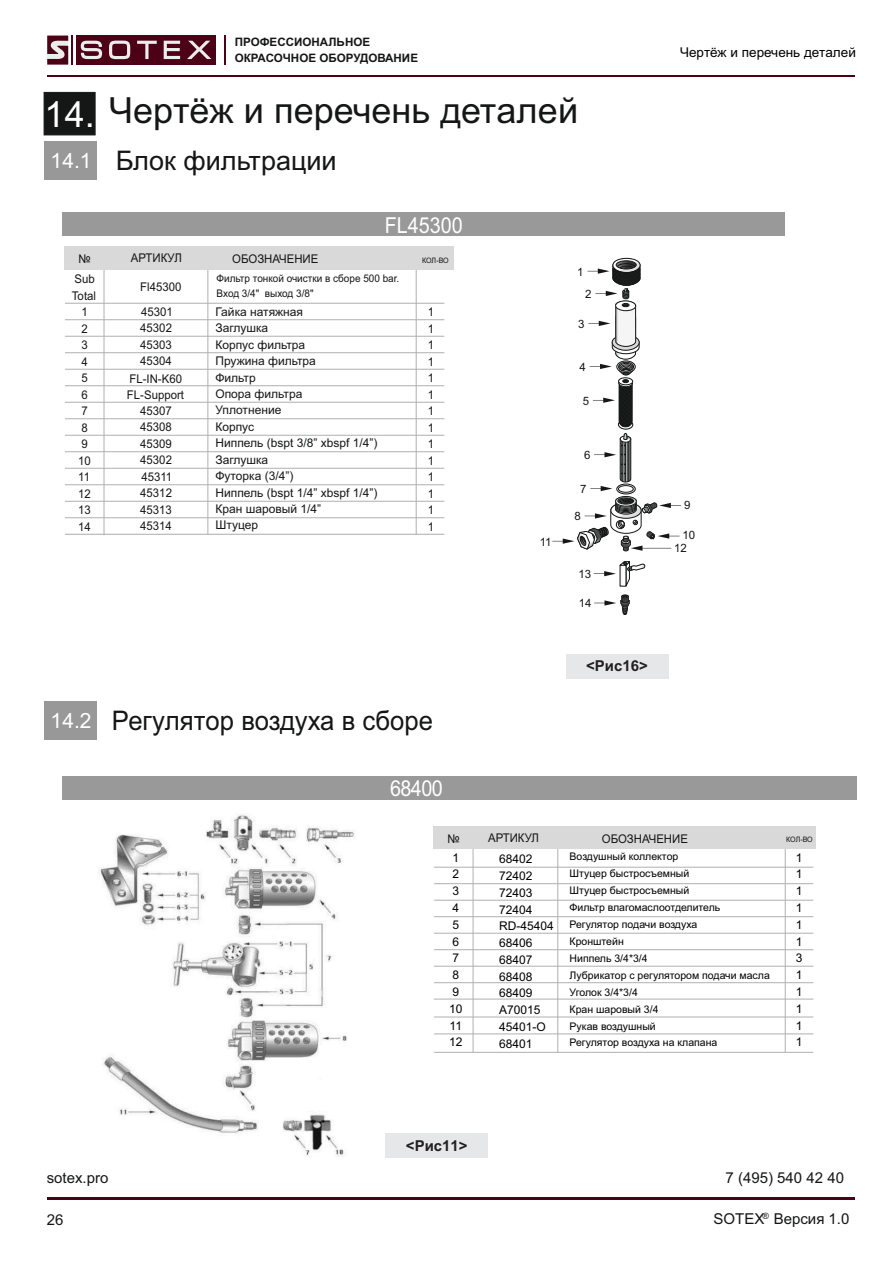
<style>
.page{position:relative;width:893px;height:1263px;background:#fff}
.page>*{position:absolute;margin:0;border:0;box-sizing:border-box;transform-origin:0 0}
.t1{font:36px "Arial";color:#151616}
.t2{font:27px "Arial";color:#151616;scale:.95 1}
.t3{font:27px "Arial";color:#151616}
.t4{font:22.05px "Arial";color:#fff;scale:.9 1}
.t5{font:21px "Arial";color:#fff}
.t6{font:15px "Arial";color:#151616}
.t7{font:700 15px "Arial";color:#231f20}
.t8{font:13.5px "Arial";color:#000}
.t9{font:12px/16.5px "Arial";color:#151616}
.t10{font:12px/16.5px "Arial";color:#151616;text-align:center;scale:.95 1}
.t11{font:12px/16.8px "Arial";color:#000}
.t12{font:700 12px "Helvetica";color:#151616;scale:.95 1}
.t13{font:700 11.55px/15.5px "Arial";color:#151616}
.t14{font:11.55px/12.1px "Arial";color:#151616}
.t15{font:10.5px/17px "Arial";color:#000}
.t16{font:10.5px/14.4px "Arial";color:#151616;scale:.95 1}
.t17{font:7.5px "Arial";letter-spacing:-.01em;color:#151616;scale:.95 1}
.s1{color:#fff}
.s2{font-size:21px;color:#fff}
.s3{font-family:"Arial";font-weight:400}
</style>
<div class="page">
<div style="left:76px;top:35px;width:140px;height:29px;background:#4d0116"></div>
<svg style="left:109px;top:41px;width:21px;height:18px"></svg>
<svg style="left:187px;top:41px;width:24px;height:18px"></svg>
<svg style="left:164px;top:41px;width:16px;height:18px"></svg>
<svg style="left:137px;top:41px;width:20px;height:18px"></svg>
<svg style="left:81px;top:41px;width:21px;height:18px"></svg>
<svg style="left:47px;top:36px;width:26px;height:29px"></svg>
<svg style="left:224px;top:36px;width:1px;height:29px"></svg>
<hr style="left:47px;top:75px;width:808px;height:2px;background:#4d0116">
<hr style="left:47px;top:1197px;width:808px;height:2px;background:#4d0116">
<div style="left:44px;top:92px;width:52px;height:43px;background:#151616;border:1px solid #151616"></div>
<div style="left:45px;top:141px;width:52px;height:38px;background:#989899"></div>
<div style="left:62px;top:213px;width:723px;height:23px;background:#999"></div>
<div style="left:623px;top:605px;width:4px;height:10px;border:1px solid #151616;border-radius:2px"></div>
<svg style="left:594px;top:561px;width:51px;height:26px"></svg>
<svg style="left:594px;top:595px;width:36px;height:19px"></svg>
<svg style="left:552px;top:258px;width:129px;height:293px"></svg>
<hr style="left:65px;top:303px;width:379px;height:1px;background:#afb0b0">
<hr style="left:65px;top:319px;width:379px;height:1px;background:#afb0b0">
<hr style="left:65px;top:336px;width:379px;height:1px;background:#afb0b0">
<hr style="left:65px;top:352px;width:379px;height:1px;background:#afb0b0">
<hr style="left:65px;top:369px;width:379px;height:1px;background:#afb0b0">
<hr style="left:65px;top:385px;width:379px;height:1px;background:#afb0b0">
<hr style="left:65px;top:402px;width:379px;height:1px;background:#afb0b0">
<hr style="left:65px;top:418px;width:379px;height:1px;background:#afb0b0">
<hr style="left:65px;top:435px;width:379px;height:1px;background:#afb0b0">
<hr style="left:65px;top:451px;width:379px;height:1px;background:#afb0b0">
<hr style="left:65px;top:468px;width:379px;height:1px;background:#afb0b0">
<hr style="left:65px;top:484px;width:379px;height:1px;background:#afb0b0">
<hr style="left:65px;top:501px;width:379px;height:1px;background:#afb0b0">
<hr style="left:65px;top:517px;width:379px;height:1px;background:#afb0b0">
<hr style="left:65px;top:534px;width:379px;height:1px;background:#afb0b0">
<hr style="left:416px;top:247px;width:1px;height:288px;background:#afb0b0">
<hr style="left:104px;top:247px;width:1px;height:288px;background:#afb0b0">
<hr style="left:208px;top:247px;width:1px;height:287px;background:#afb0b0">
<div style="left:64px;top:246px;width:390px;height:23px;background:#d9d9da"></div>
<div style="left:566px;top:654px;width:102px;height:24px;background:#e6e7e8"></div>
<div style="left:45px;top:701px;width:52px;height:39px;background:#989899"></div>
<div style="left:62px;top:777px;width:795px;height:23px;background:#999"></div>
<hr style="left:434px;top:867px;width:379px;height:1px;background:#afb0b0">
<hr style="left:434px;top:883px;width:379px;height:1px;background:#afb0b0">
<hr style="left:434px;top:900px;width:379px;height:1px;background:#afb0b0">
<hr style="left:434px;top:916px;width:379px;height:1px;background:#afb0b0">
<hr style="left:434px;top:933px;width:379px;height:1px;background:#afb0b0">
<hr style="left:434px;top:949px;width:379px;height:1px;background:#afb0b0">
<hr style="left:434px;top:966px;width:379px;height:1px;background:#afb0b0">
<hr style="left:434px;top:982px;width:379px;height:1px;background:#afb0b0">
<hr style="left:785px;top:827px;width:1px;height:225px;background:#afb0b0">
<hr style="left:473px;top:827px;width:1px;height:225px;background:#afb0b0">
<hr style="left:557px;top:827px;width:1px;height:225px;background:#afb0b0">
<div style="left:434px;top:826px;width:382px;height:23px;background:#d9d9da"></div>
<img style="left:99px;top:815px;width:256px;height:342px">
<div style="left:386px;top:1133px;width:102px;height:24px;background:#e6e7e8"></div>
<hr style="left:434px;top:999px;width:379px;height:1px;background:#afb0b0">
<hr style="left:434px;top:1017px;width:379px;height:1px;background:#afb0b0">
<hr style="left:434px;top:1034px;width:379px;height:1px;background:#afb0b0">
<hr style="left:434px;top:1052px;width:379px;height:1px;background:#afb0b0">
<p class="t13" style="left:235px;top:36px;width:185px">ПРОФЕССИОНАЛЬНОЕ<br>ОКРАСОЧНОЕ ОБОРУДОВАНИЕ</p>
<h1 class="t1" style="left:45px;top:97px;width:535px"><span class="s1">14.</span> Чертёж и перечень деталей</h1>
<h3 class="t5" style="left:51px;top:152px;width:42px">14.1</h3>
<h2 class="t3" style="left:116px;top:150px;width:222px">Блок фильтрации</h2>
<h3 class="t4" style="left:385px;top:217px;width:88px">FL45300</h3>
<p class="t10" style="left:78px;top:251px;width:14px">№</p>
<p class="t10" style="left:131px;top:250px;width:55px">АРТИКУЛ</p>
<p class="t10" style="left:232px;top:251px;width:92px">ОБОЗНАЧЕНИЕ</p>
<p class="t17" style="left:422px;top:257px;width:30px">КОЛ-ВО</p>
<p class="t12" style="left:75px;top:254px;width:19px">NO</p>
<p class="t12" style="left:139px;top:254px;width:36px">CODE</p>
<p class="t12" style="left:273px;top:254px;width:84px">DESCRIPTION</p>
<p class="t12" style="left:419px;top:254px;width:26px">QTY</p>
<p class="t16" style="left:217px;top:272px;width:194px">Фильтр тонкой очистки в сборе 500 bar.<br>Вход 3/4" выход 3/8"</p>
<p class="t10" style="left:72px;top:272px;width:27px">Sub<br>Total<br>1<br>2<br>3<br>4<br>5<br>6<br>7<br>8<br>9<br>10<br>11<br>12<br>13<br>14</p>
<p class="t10" style="left:140px;top:275px;width:45px;line-height:25px;text-align:left">Fl45300<br>45301</p>
<p class="t10" style="left:127px;top:321px;width:62px">45302<br>45303<br>45304<br>FL-IN-K60<br>FL-Support<br>45307<br>45308<br>45309<br>45302<br>45311<br>45312<br>45313<br>45314</p>
<p class="t9" style="left:215px;top:304px;width:163px">Гайка натяжная<br>Заглушка<br>Корпус фильтра<br>Пружина фильтра<br>Фильтр<br>Опора фильтра<br>Уплотнение<br>Корпус<br>Ниппель (bspt 3/8” xbspf 1/4”)<br>Заглушка<br>Футорка (3/4”)<br>Ниппель (bspt 1/4” xbspf 1/4”)<br>Кран шаровый 1/4”<br>Штуцер</p>
<p class="t10" style="left:428px;top:305px;width:8px;text-align:justify">1<br>1<br>1<br>1<br>1<br>1<br>1<br>1<br>1<br>1<br>1<br>1<br>1<br>1</p>
<h2 class="t2" style="left:51px;top:710px;width:404px"><span class="s2">14.2</span> Регулятор воздуха в сборе</h2>
<h3 class="t4" style="left:390px;top:779px;width:60px">68400</h3>
<p class="t14" style="left:540px;top:536px;width:13px">11</p>
<p class="t14" style="left:577px;top:266px;width:8px">1</p>
<p class="t14" style="left:585px;top:289px;width:8px">2</p>
<p class="t14" style="left:578px;top:319px;width:8px">3</p>
<p class="t14" style="left:580px;top:362px;width:8px">4</p>
<p class="t14" style="left:583px;top:396px;width:8px">5</p>
<p class="t14" style="left:584px;top:450px;width:8px">6</p>
<p class="t14" style="left:580px;top:484px;width:8px">7</p>
<p class="t14" style="left:574px;top:511px;width:8px">8</p>
<p class="t14" style="left:579px;top:569px;width:14px">13</p>
<p class="t14" style="left:579px;top:598px;width:14px">14</p>
<h3 class="t7" style="left:586px;top:660px;width:63px">&lt;Рис16&gt;</h3>
<p class="t8" style="left:680px;top:47px;width:178px">Чертёж и перечень деталей</p>
<p class="t14" style="left:684px;top:500px;width:8px">9</p>
<p class="t14" style="left:674px;top:530px;width:23px;text-indent:8px">10<br>12</p>
<p class="t12" style="left:444px;top:834px;width:19px">N O<span class="s3">№</span></p>
<p class="t10" style="left:488px;top:830px;width:55px">АРТИКУЛ</p>
<p class="t12" style="left:508px;top:834px;width:36px">CODE</p>
<p class="t10" style="left:602px;top:831px;width:92px">ОБОЗНАЧЕНИЕ</p>
<p class="t12" style="left:642px;top:834px;width:84px">DESCRIPTION</p>
<p class="t17" style="left:786px;top:836px;width:30px">КОЛ-ВО</p>
<p class="t12" style="left:788px;top:834px;width:26px">QTY</p>
<p class="t11" style="left:449px;top:850px;width:15px">1<br>2<br>3<br>4<br>5<br>6<br>7<br>8<br>9<br>10<br>11<br>12</p>
<p class="t11" style="left:499px;top:852px;width:56px">68402<br>72402<br>72403<br>72404<br>RD-45404<br>68406<br>68407<br>68408<br>68409<br>A70015<br>45401-O<br>68401</p>
<p class="t15" style="left:570px;top:849px;width:202px">Воздушный коллектор<br>Штуцер быстросъемный<br>Штуцер быстросъемный<br>Фильтр влагомаслоотделитель<br>Регулятор подачи воздуха<br>Кронштейн<br>Ниппель 3/4*3/4<br>Лубрикатор с регулятором подачи масла<br>Уголок 3/4*3/4<br>Кран шаровый 3/4<br>Рукав воздушный<br>Регулятор воздуха на клапана</p>
<p class="t11" style="left:796px;top:850px;width:8px;text-align:justify">1<br>1<br>1<br>1<br>1<br>1<br>3<br>1<br>1<br>1<br>1<br>1</p>
<h3 class="t7" style="left:406px;top:1139px;width:63px">&lt;Рис11&gt;</h3>
<h3 class="t6" style="left:47px;top:1172px;width:63px">sotex.pro</h3>
<h3 class="t6" style="left:726px;top:1172px;width:120px">7 (495) 540 42 40</h3>
<h3 class="t6" style="left:47px;top:1214px;width:18px">26</h3>
<h3 class="t6" style="left:714px;top:1213px;width:137px">SOTEX<sup>®</sup> Версия 1.0</h3>
</div>
